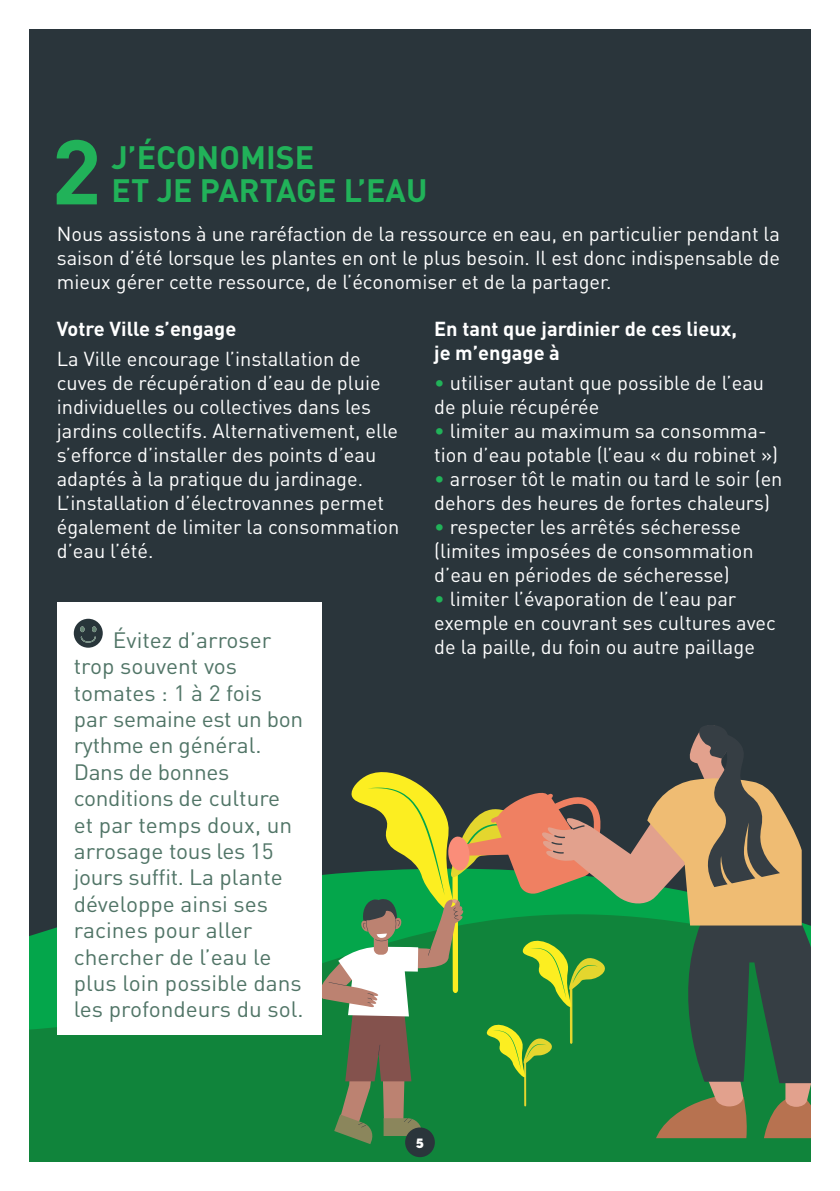
<style>
.page{position:relative;width:840px;height:1191px;background:#fff}
.page>*{position:absolute;margin:0;border:0;box-sizing:border-box;transform-origin:0 0}
.t1{font:700 90px "DIN";color:#21b259}
.TITRE{font:700 32px "DIN";color:#21b259}
.t2{font:22px/26.4px "DIN";color:#517567}
.TEXTE{font:20px/24px "DIN";color:#fff}
.SOUS_TITRE{font:700 20px "DIN";color:#fff}
.t3{font:700 12px "LEMONMILK";color:#fff}
.s1{color:#21b259}
</style>
<div class="page">
<div style="left:0;top:0;width:839px;height:1191px;background:#2a353b"></div>
<svg style="left:28px;top:784px;width:783px;height:378px;background:#14803e"></svg>
<svg style="left:313px;top:723px;width:498px;height:421px"></svg>
<div style="left:0;top:0;width:839px;height:28px;background:#fff"></div>
<div style="left:811px;top:0;width:28px;height:1191px;background:#fff"></div>
<div style="left:0;top:0;width:28px;height:1191px;background:#fff"></div>
<div style="left:0;top:1162px;width:839px;height:29px;background:#fff"></div>
<div style="left:405px;top:1127px;width:29px;height:30px;background:#2a353b;border-radius:50%"></div>
<div style="left:57px;top:602px;width:264px;height:432px;background:#fff"></div>
<svg style="left:74px;top:619px;width:29px;height:28px"></svg>
<p class="TITRE" style="left:111px;top:136px;width:204px">J’ÉCONOMISE</p>
<p class="t1" style="left:51px;top:113px;width:52px">2</p>
<p class="TITRE" style="left:111px;top:170px;width:317px">ET JE PARTAGE L’EAU</p>
<p class="TEXTE" style="left:57px;top:222px;width:724px;text-align:justify">Nous assistons à une raréfaction de la ressource en eau, en particulier pendant la saison d’été lorsque les plantes en ont le plus besoin. Il est donc indispensable de mieux gérer cette ressource, de l’économiser et de la partager.</p>
<p class="SOUS_TITRE" style="left:57px;top:315px;width:181px">Votre Ville s’engage</p>
<p class="TEXTE" style="left:57px;top:346px;width:344px">La Ville encourage l’installation de cuves de récupération d’eau de pluie individuelles ou collectives dans les jardins collectifs. Alternativement, elle s’efforce d’installer des points d’eau adaptés à la pratique du jardinage.<br>L’installation d’électrovannes permet également de limiter la consommation d’eau l’été.</p>
<p class="SOUS_TITRE" style="left:434px;top:315px;width:304px">En tant que jardinier de ces lieux,</p>
<p class="SOUS_TITRE" style="left:434px;top:339px;width:127px">je m’engage à</p>
<p class="TEXTE" style="left:434px;top:370px;width:331px"><span class="s1">•</span> utiliser autant que possible de l’eau</p>
<p class="TEXTE" style="left:434px;top:394px;width:167px">de pluie récupérée</p>
<p class="TEXTE" style="left:434px;top:418px;width:345px"><span class="s1">•</span> limiter au maximum sa consomma&shy;tion d’eau potable (l’eau « du robinet »)</p>
<p class="TEXTE" style="left:434px;top:466px;width:349px"><span class="s1">•</span> arroser tôt le matin ou tard le soir (en dehors des heures de fortes chaleurs)</p>
<p class="TEXTE" style="left:434px;top:514px;width:308px"><span class="s1">•</span> respecter les arrêtés sécheresse</p>
<p class="TEXTE" style="left:434px;top:538px;width:321px">(limites imposées de consommation d’eau en périodes de sécheresse)</p>
<p class="TEXTE" style="left:434px;top:586px;width:343px"><span class="s1">•</span> limiter l’évaporation de l’eau par exemple en couvrant ses cultures avec de la paille, du foin ou autre paillage</p>
<p class="t2" style="left:74px;top:626px;width:199px;text-indent:39px">Évitez d’arroser trop souvent vos</p>
<p class="t2" style="left:74px;top:679px;width:189px">tomates : 1 à 2 fois</p>
<p class="t2" style="left:74px;top:705px;width:231px">par semaine est un bon</p>
<p class="t2" style="left:74px;top:732px;width:220px">rythme en général.<br>Dans de bonnes conditions de culture et par temps doux, un arrosage tous les 15 jours suffit. La plante développe ainsi ses racines pour aller</p>
<p class="t2" style="left:74px;top:943px;width:231px">chercher de l’eau le plus loin possible dans les profondeurs du sol.</p>
<p class="t3" style="left:416px;top:1135px;width:10px">5</p>
</div>
